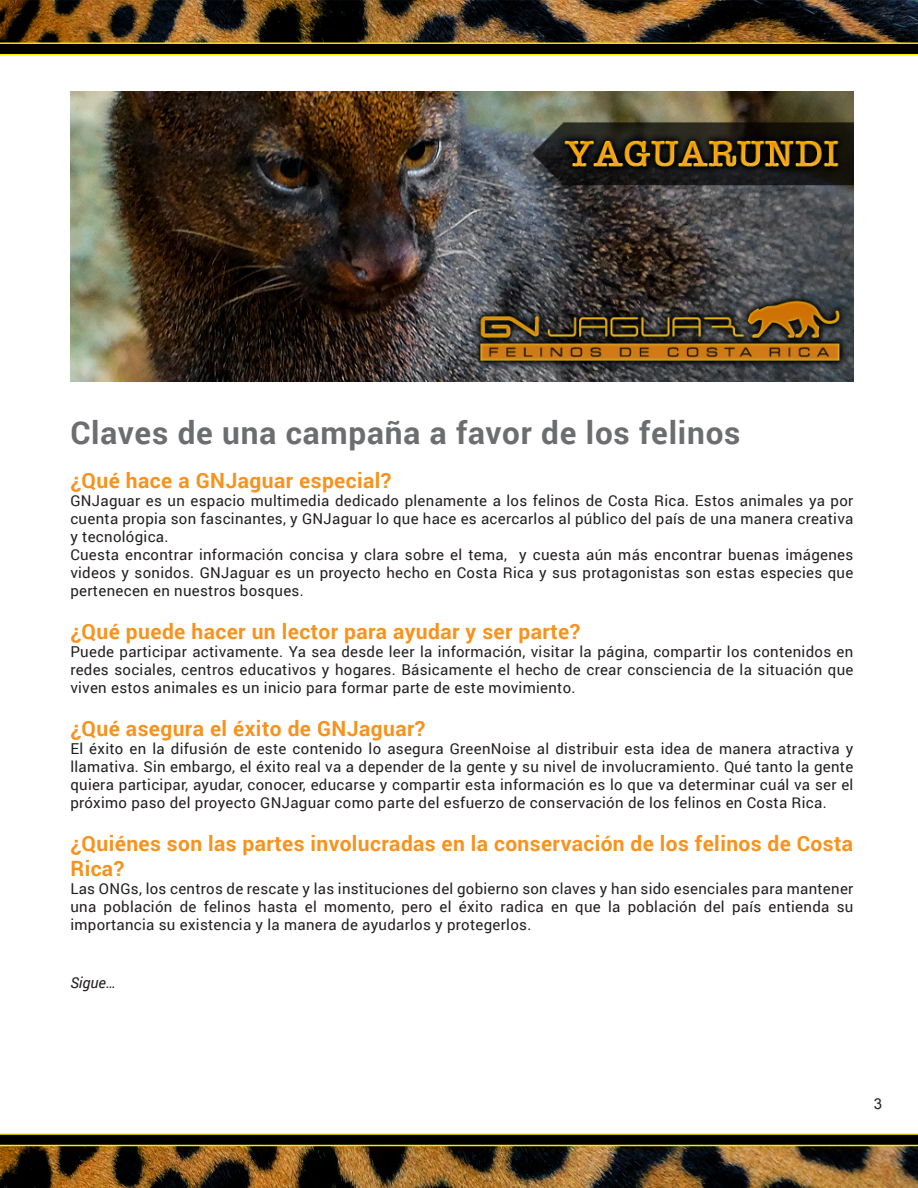
<style>
.page{position:relative;width:918px;height:1188px;background:#fff}
.page>*{position:absolute;margin:0;border:0;box-sizing:border-box;transform-origin:0 0}
.t1{font:700 31.5px "Roboto";letter-spacing:.025em;color:#6c6d70}
.t2{font:700 21px/25.2px "Roboto";letter-spacing:.02em;color:#f7931d}
.t3{font:15px/18px "Roboto";letter-spacing:.02em;color:#231f20;text-align:justify}
.t4{font:italic 15px "Roboto";color:#231f20}
.t5{font:15px "Arial";color:#231f20}
</style>
<div class="page">
<img style="left:0;top:0;width:918px;height:1188px">
<img style="left:70px;top:92px;width:783px;height:290px">
<p class="t1" style="left:70px;top:411px;width:672px">Claves de una campaña a favor de los felinos</p>
<p class="t2" style="left:70px;top:467px;width:322px">¿Qué hace a GNJaguar especial?</p>
<p class="t3" style="left:70px;top:491px;width:785px">GNJaguar es un espacio multimedia dedicado plenamente a los felinos de Costa Rica. Estos animales ya por cuenta propia son fascinantes, y GNJaguar lo que hace es acercarlos al público del país de una manera creativa y tecnológica.</p>
<p class="t3" style="left:70px;top:545px;width:785px">Cuesta encontrar información concisa y clara sobre el tema, y cuesta aún más encontrar buenas imágenes videos y sonidos. GNJaguar es un proyecto hecho en Costa Rica y sus protagonistas son estas especies que pertenecen en nuestros bosques.</p>
<p class="t2" style="left:70px;top:618px;width:511px">¿Qué puede hacer un lector para ayudar y ser parte?</p>
<p class="t3" style="left:70px;top:642px;width:785px">Puede participar activamente. Ya sea desde leer la información, visitar la página, compartir los contenidos en redes sociales, centros educativos y hogares. Básicamente el hecho de crear consciencia de la situación que viven estos animales es un inicio para formar parte de este movimiento.</p>
<p class="t2" style="left:70px;top:715px;width:357px">¿Qué asegura el éxito de GNJaguar?</p>
<p class="t3" style="left:70px;top:739px;width:785px">El éxito en la difusión de este contenido lo asegura GreenNoise al distribuir esta idea de manera atractiva y llamativa. Sin embargo, el éxito real va a depender de la gente y su nivel de involucramiento. Qué tanto la gente quiera participar, ayudar, conocer, educarse y compartir esta información es lo que va determinar cuál va ser el próximo paso del proyecto GNJaguar como parte del esfuerzo de conservación de los felinos en Costa Rica.</p>
<p class="t2" style="left:70px;top:830px;width:784px">¿Quiénes son las partes involucradas en la conservación de los felinos de Costa<br>Rica?</p>
<p class="t3" style="left:70px;top:880px;width:785px">Las ONGs, los centros de rescate y las instituciones del gobierno son claves y han sido esenciales para mantener una población de felinos hasta el momento, pero el éxito radica en que la población del país entienda su importancia su existencia y la manera de ayudarlos y protegerlos.</p>
<p class="t4" style="left:70px;top:972px;width:47px">Sigue…</p>
<p class="t5" style="left:874px;top:1094px;width:10px">3</p>
</div>
